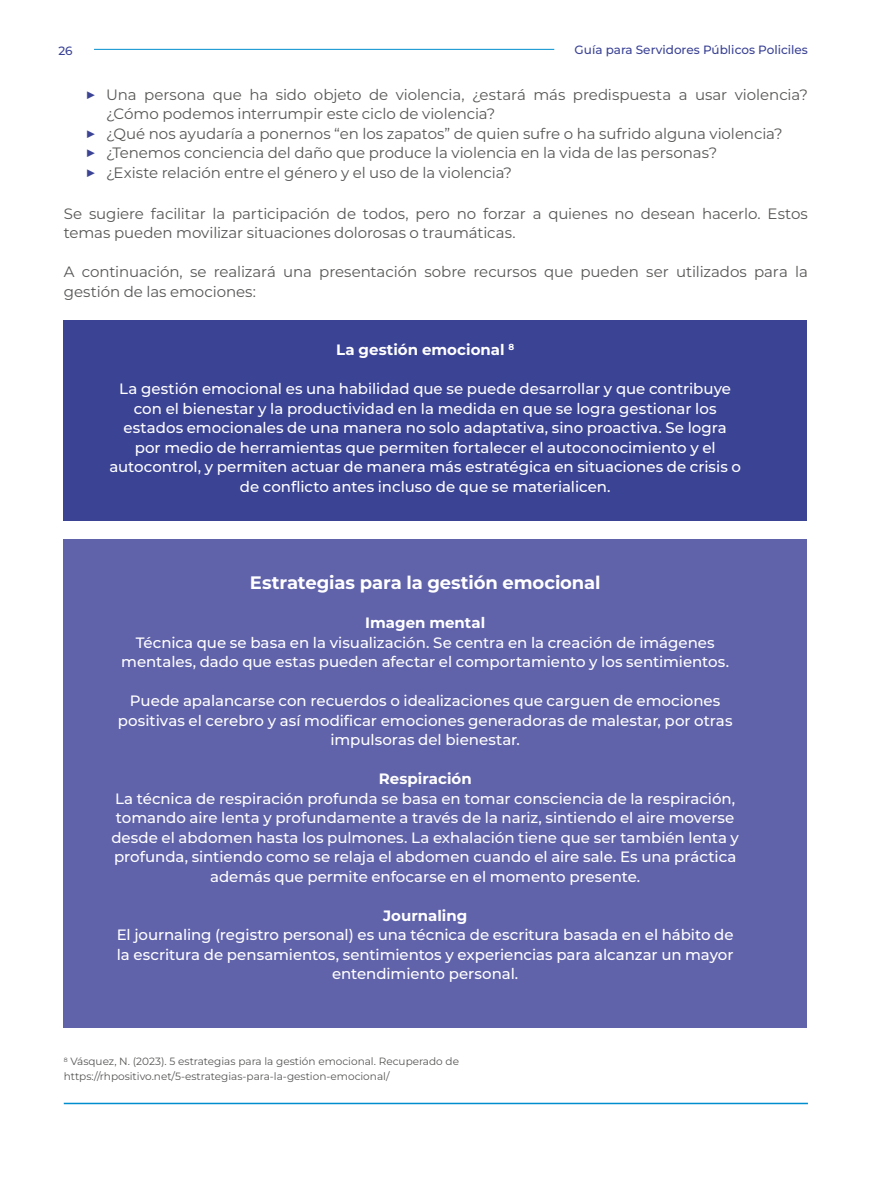
<style>
.page{position:relative;width:893px;height:1191px;background:#fff}
.page>*{position:absolute;margin:0;border:0;box-sizing:border-box;transform-origin:0 0}
.t1{font:700 18px "Montserrat";letter-spacing:-.005em;color:#fff}
.t2{font:500 15px/19.5px "Montserrat";color:#fff;text-align:center}
.t3{font:15px/19.5px "Montserrat";letter-spacing:-.005em;color:#575756}
.t4{font:700 15px "Montserrat";color:#fff}
.t5{font:500 12px "Montserrat";color:#3b4395}
.t6{font:10.5px/15px "Montserrat";color:#575756}
.s1{font-weight:700;font-size:18px;color:#3b4395}
</style>
<div class="page">
<hr style="left:64px;top:1102px;width:744px;height:2px;background:#008ecf">
<hr style="left:94px;top:49px;width:460px;height:1px;background:#008ecf">
<div style="left:64px;top:539px;width:743px;height:488px;background:#6062aa"></div>
<div style="left:64px;top:320px;width:743px;height:201px;background:#3b4395"></div>
<p class="t5" style="left:58px;top:42px;width:16px">26</p>
<p class="t5" style="left:575px;top:42px;width:235px">Guía para Servidores Públicos Policiles</p>
<p class="t3" style="left:85px;top:86px;width:724px"><span class="s1">▶</span> Una persona que ha sido objeto de violencia, ¿estará más predispuesta a usar violencia?</p>
<p class="t3" style="left:106px;top:105px;width:391px">¿Cómo podemos interrumpir este ciclo de violencia?</p>
<p class="t3" style="left:85px;top:125px;width:699px"><span class="s1">▶</span> ¿Qué nos ayudaría a ponernos “en los zapatos” de quien sufre o ha sufrido alguna violencia?</p>
<p class="t3" style="left:85px;top:144px;width:634px"><span class="s1">▶</span> ¿Tenemos conciencia del daño que produce la violencia en la vida de las personas?</p>
<p class="t3" style="left:85px;top:164px;width:429px"><span class="s1">▶</span> ¿Existe relación entre el género y el uso de la violencia?</p>
<p class="t3" style="left:64px;top:205px;width:746px">Se sugiere facilitar la participación de todos, pero no forzar a quienes no desean hacerlo. Estos temas pueden movilizar situaciones dolorosas o traumáticas.</p>
<p class="t3" style="left:64px;top:263px;width:746px">A continuación, se realizará una presentación sobre recursos que pueden ser utilizados para la gestión de las emociones:</p>
<p class="t4" style="left:336px;top:339px;width:180px">La gestión emocional <sup>8</sup></p>
<p class="t2" style="left:109px;top:380px;width:633px">La gestión emocional es una habilidad que se puede desarrollar y que contribuye con el bienestar y la productividad en la medida en que se logra gestionar los estados emocionales de una manera no solo adaptativa, sino proactiva. Se logra por medio de herramientas que permiten fortalecer el autoconocimiento y el autocontrol, y permiten actuar de manera más estratégica en situaciones de crisis o de conflicto antes incluso de que se materialicen.</p>
<p class="t1" style="left:250px;top:570px;width:352px">Estrategias para la gestión emocional</p>
<p class="t4" style="left:365px;top:612px;width:122px">Imagen mental</p>
<p class="t2" style="left:121px;top:633px;width:609px">Técnica que se basa en la visualización. Se centra en la creación de imágenes mentales, dado que estas pueden afectar el comportamiento y los sentimientos.</p>
<p class="t2" style="left:118px;top:692px;width:616px">Puede apalancarse con recuerdos o idealizaciones que carguen de emociones positivas el cerebro y así modificar emociones generadoras de malestar, por otras impulsoras del bienestar.</p>
<p class="t4" style="left:379px;top:768px;width:95px">Respiración</p>
<p class="t2" style="left:111px;top:789px;width:629px">La técnica de respiración profunda se basa en tomar consciencia de la respiración, tomando aire lenta y profundamente a través de la nariz, sintiendo el aire moverse desde el abdomen hasta los pulmones. La exhalación tiene que ser también lenta y profunda, sintiendo como se relaja el abdomen cuando el aire sale. Es una práctica además que permite enfocarse en el momento presente.</p>
<p class="t4" style="left:383px;top:904px;width:86px">Journaling</p>
<p class="t2" style="left:117px;top:926px;width:618px">El journaling (registro personal) es una técnica de escritura basada en el hábito de la escritura de pensamientos, sentimientos y experiencias para alcanzar un mayor entendimiento personal.</p>
<p class="t6" style="left:64px;top:1054px;width:397px"><sup>8</sup> Vásquez, N. (2023). 5 estrategias para la gestión emocional. Recuperado de https://rhpositivo.net/5-estrategias-para-la-gestion-emocional/</p>
</div>
